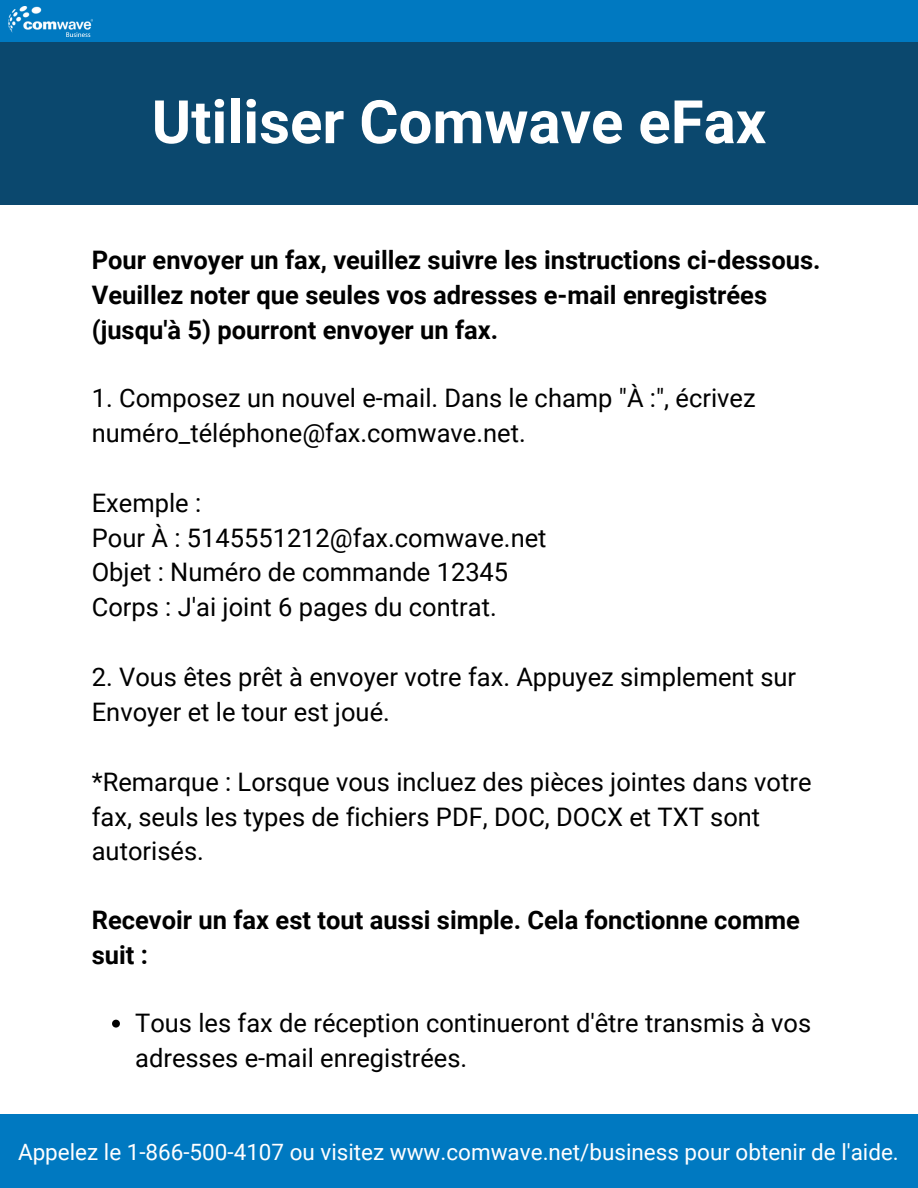
<style>
.page{position:relative;width:918px;height:1188px;background:#fff}
.page>*{position:absolute;margin:0;border:0;box-sizing:border-box;transform-origin:0 0}
.t1{font:700 60px "Roboto";color:#fff}
.t2{font:25.5px/34.8px "Roboto";color:#000}
.t3{font:700 25.5px/34.8px "Roboto";color:#000}
.t4{font:22.5px "Roboto";color:#fff}
</style>
<div class="page">
<div style="left:0;top:0;width:918px;height:204px;background:#0b486e"></div>
<div style="left:0;top:0;width:918px;height:41px;background:#0079c1"></div>
<div style="left:0;top:1114px;width:918px;height:74px;background:#0079c1"></div>
<img style="left:9px;top:7px;width:83px;height:30px">
<svg style="left:112px;top:1020px;width:8px;height:8px"></svg>
<p class="t1" style="left:152px;top:88px;width:616px">Utiliser Comwave eFax</p>
<p class="t3" style="left:92px;top:243px;width:730px">Pour envoyer un fax, veuillez suivre les instructions ci-dessous.<br>Veuillez noter que seules vos adresses e-mail enregistrées (jusqu'à 5) pourront envoyer un fax.</p>
<p class="t2" style="left:92px;top:381px;width:665px">1. Composez un nouvel e-mail. Dans le champ "À :", écrivez numéro_téléphone@fax.comwave.net.</p>
<p class="t2" style="left:92px;top:486px;width:111px">Exemple :</p>
<p class="t2" style="left:92px;top:520px;width:456px">Pour À : 5145551212@fax.comwave.net</p>
<p class="t2" style="left:92px;top:555px;width:418px">Objet : Numéro de commande 12345</p>
<p class="t2" style="left:92px;top:590px;width:406px">Corps : J'ai joint 6 pages du contrat.</p>
<p class="t2" style="left:92px;top:660px;width:706px">2. Vous êtes prêt à envoyer votre fax. Appuyez simplement sur<br>Envoyer et le tour est joué.</p>
<p class="t2" style="left:92px;top:765px;width:721px">*Remarque : Lorsque vous incluez des pièces jointes dans votre fax, seuls les types de fichiers PDF, DOC, DOCX et TXT sont autorisés.</p>
<p class="t3" style="left:92px;top:903px;width:710px">Recevoir un fax est tout aussi simple. Cela fonctionne comme suit :</p>
<p class="t2" style="left:135px;top:1006px;width:678px">Tous les fax de réception continueront d'être transmis à vos adresses e-mail enregistrées.</p>
<p class="t4" style="left:18px;top:1139px;width:882px">Appelez le 1-866-500-4107 ou visitez www.comwave.net/business pour obtenir de l'aide.</p>
</div>
